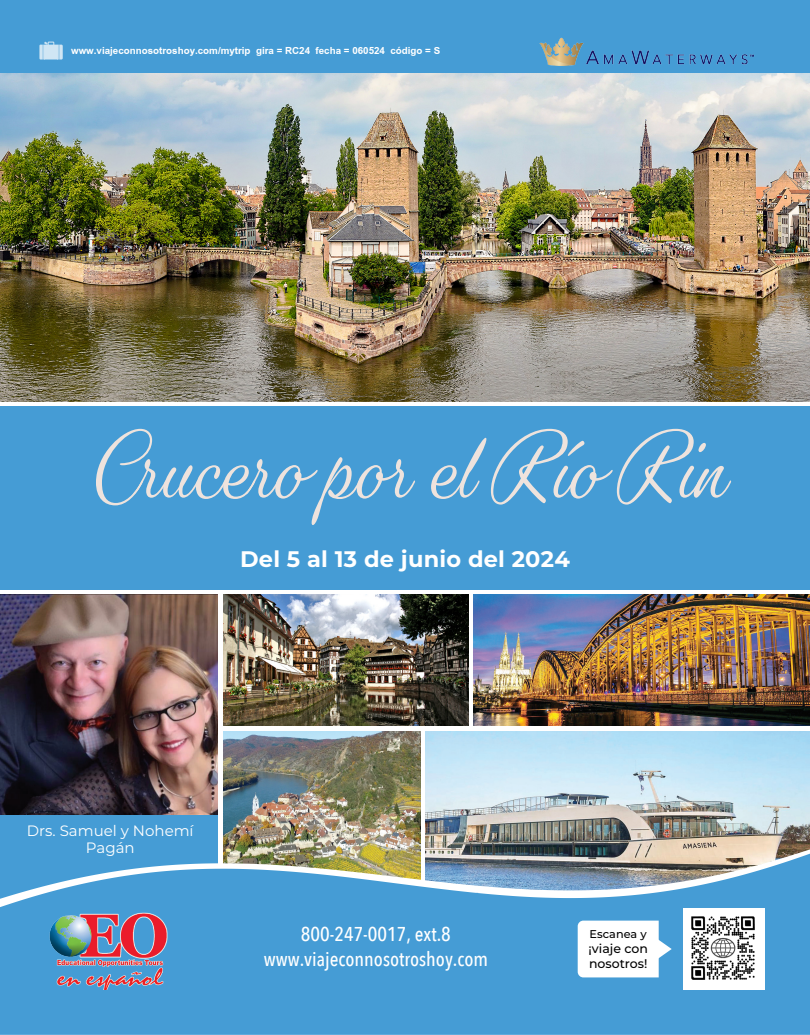
<style>
.page{position:relative;width:810px;height:1035px;background:#fff}
.page>*{position:absolute;margin:0;border:0;box-sizing:border-box;transform-origin:0 0}
.t1{font:700 90.62px "Gautreaux";color:#eee3dd;scale:.76 1}
.t2{font:700 22.5px "Montserrat";letter-spacing:.01em;color:#fff}
.t3{font:500 20px/25px "Avenir Next Condensed";color:#fff;text-align:center}
.t4{font:17.5px "Georgia";color:#fff}
.t5{font:700 15px "Browallia New";color:#fff}
.t6{font:15px/17.5px "Montserrat";color:#fff;text-align:center}
.t7{font:500 12.5px/15px "Montserrat";color:#000}
.t8{font:500 11.25px "Montserrat";letter-spacing:.005em;color:#000}
</style>
<div class="page">
<img style="left:0;top:594px;width:218px;height:221px">
<div style="left:0;top:815px;width:218px;height:94px;background:#459cd5"></div>
<img style="left:223px;top:731px;width:197px;height:118px">
<img style="left:474px;top:594px;width:336px;height:132px">
<img style="left:425px;top:731px;width:384px;height:118px">
<img style="left:223px;top:594px;width:246px;height:132px">
<img style="left:0;top:73px;width:810px;height:328px">
<div style="left:0;top:0;width:810px;height:73px;background:#459cd5"></div>
<div style="left:0;top:406px;width:810px;height:183px;background:#459cd5"></div>
<img style="left:40px;top:41px;width:22px;height:19px">
<img style="left:539px;top:38px;width:215px;height:28px">
<img style="left:223px;top:849px;width:587px;height:5px">
<svg style="left:0;top:854px;width:810px;height:181px;background:#56a0cf"></svg>
<img style="left:684px;top:909px;width:81px;height:81px">
<svg style="left:578px;top:921px;width:94px;height:56px"></svg>
<img style="left:45px;top:909px;width:129px;height:81px">
<p class="t5" style="left:71px;top:41px;width:371px">www.viajeconnosotroshoy.com/mytrip gira = RC24 fecha = 060524 código = S</p>
<h1 class="t1" style="left:87px;top:413px;width:839px">Crucero por el Río Rin</h1>
<h2 class="t2" style="left:240px;top:543px;width:331px">Del 5 al 13 de junio del 2024</h2>
<p class="t6" style="left:27px;top:821px;width:168px">Drs. Samuel y Nohemí<br>Pagán</p>
<h3 class="t3" style="left:264px;top:921px;width:226px">800-247-0017, ext.8 www.viajeconnosotroshoy.com</h3>
<p class="t8" style="left:590px;top:926px;width:59px">Escanea y</p>
<p class="t7" style="left:589px;top:941px;width:61px">¡viaje con nosotros!</p>
<p class="t4" style="left:247px;top:949px;width:245px">www.EO.travel • 800-247-0017</p>
</div>
